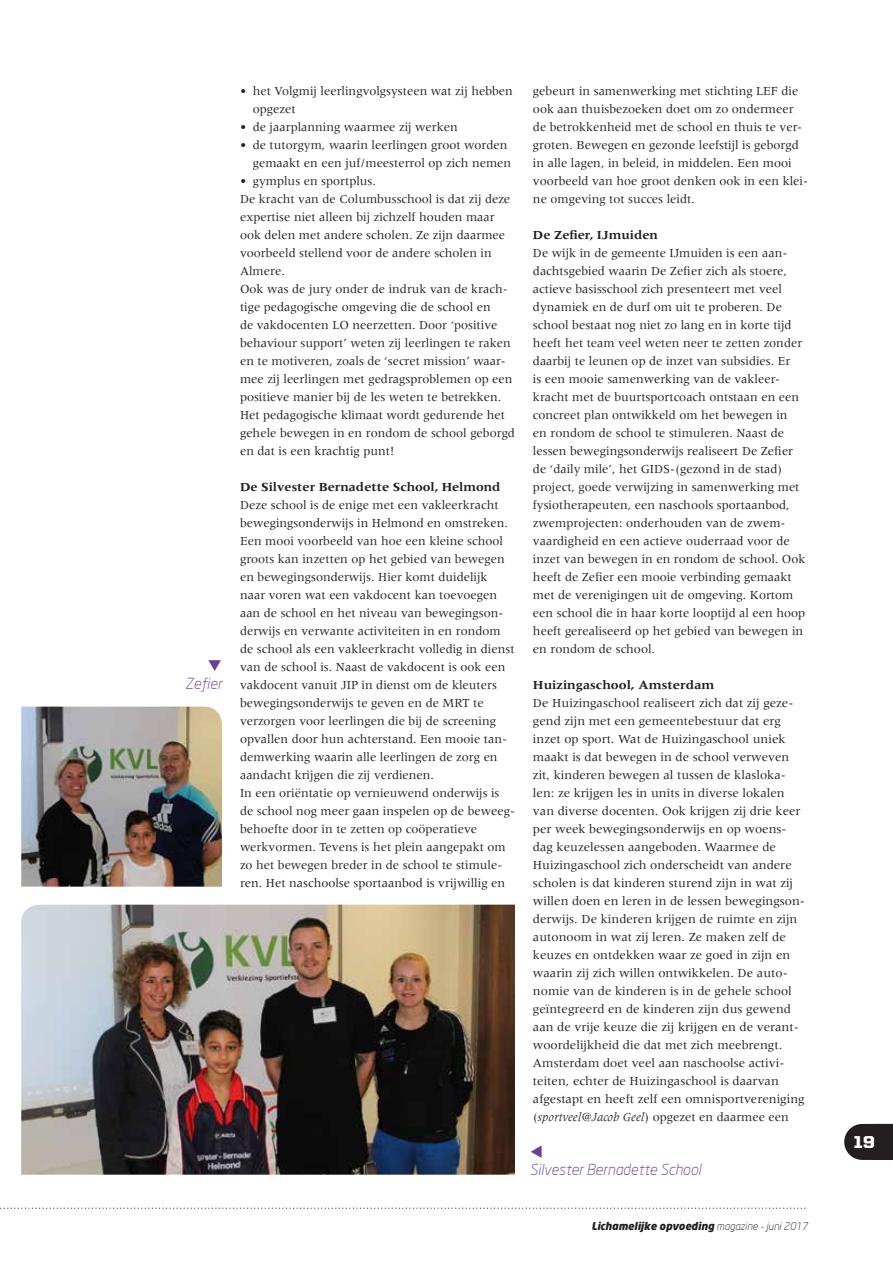
<style>
.page{position:relative;width:893px;height:1263px;background:#fff}
.page>*{position:absolute;margin:0;border:0;box-sizing:border-box;transform-origin:0 0}
.t1{font:900 17.25px "United Sans Reg";color:#fff}
.t2{font:italic 300 15px "Neo Sans";color:#6b3e98}
.t3{font:12.75px/18px "Meridien LT Std";color:#231f20}
.t4{font:700 12.75px "Meridien LT Std";color:#231f20}
.t5{font:italic 900 10.5px "Neo Sans";color:#231f20}
.s1{font-style:italic}
.s2{font-weight:300}
</style>
<div class="page">
<img style="left:21px;top:905px;width:494px;height:270px">
<img style="left:21px;top:707px;width:201px;height:180px">
<svg style="left:844px;top:1124px;width:49px;height:36px;background:#353132"></svg>
<svg style="left:0;top:1207px;width:808px;height:2px"></svg>
<p class="t2" style="left:185px;top:674px;width:39px">Zefier</p>
<p class="t3" style="left:253px;top:81px;width:262px;text-indent:-13px">• het Volgmij leerlingvolgsysteen wat zij hebben opgezet</p>
<p class="t3" style="left:240px;top:117px;width:219px">• de jaarplanning waarmee zij werken</p>
<p class="t3" style="left:253px;top:135px;width:260px;text-indent:-13px">• de tutorgym, waarin leerlingen groot worden gemaakt en een juf/meesterrol op zich nemen</p>
<p class="t3" style="left:240px;top:171px;width:276px">• gymplus en sportplus.<br>De kracht van de Columbusschool is dat zij deze expertise niet alleen bij zichzelf houden maar ook delen met andere scholen. Ze zijn daarmee voorbeeld stellend voor de andere scholen in Almere.<br>Ook was de jury onder de indruk van de krach&shy;tige pedagogische omgeving die de school en<br>de vakdocenten LO neerzetten. Door ‘positive behaviour support’ weten zij leerlingen te raken en te motiveren, zoals de ‘secret mission’ waar&shy;mee zij leerlingen met gedragsproblemen op een positieve manier bij de les weten te betrekken.<br>Het pedagogische klimaat wordt gedurende het gehele bewegen in en rondom de school geborgd en dat is een krachtig punt!</p>
<p class="t4" style="left:240px;top:479px;width:262px">De Silvester Bernadette School, Helmond</p>
<p class="t3" style="left:240px;top:495px;width:276px">Deze school is de enige met een vakleerkracht bewegingsonderwijs in Helmond en omstreken.<br>Een mooi voorbeeld van hoe een kleine school groots kan inzetten op het gebied van bewegen en bewegingsonderwijs. Hier komt duidelijk naar voren wat een vakdocent kan toevoegen aan de school en het niveau van bewegingson&shy;derwijs en verwante activiteiten in en rondom de school als een vakleerkracht volledig in dienst van de school is. Naast de vakdocent is ook een vakdocent vanuit JIP in dienst om de kleuters bewegingsonderwijs te geven en de MRT te verzorgen voor leerlingen die bij de screening opvallen door hun achterstand. Een mooie tan&shy;demwerking waarin alle leerlingen de zorg en aandacht krijgen die zij verdienen.<br>In een oriëntatie op vernieuwend onderwijs is de school nog meer gaan inspelen op de beweeg&shy;behoefte door in te zetten op coöperatieve werkvormen. Tevens is het plein aangepakt om zo het bewegen breder in de school te stimule&shy;ren. Het naschoolse sportaanbod is vrijwillig en</p>
<p class="t3" style="left:533px;top:81px;width:276px">gebeurt in samenwerking met stichting LEF die ook aan thuisbezoeken doet om zo ondermeer de betrokkenheid met de school en thuis te ver&shy;groten. Bewegen en gezonde leefstijl is geborgd in alle lagen, in beleid, in middelen. Een mooi voorbeeld van hoe groot denken ook in een klei&shy;ne omgeving tot succes leidt.</p>
<p class="t4" style="left:533px;top:227px;width:126px">De Zefier, IJmuiden</p>
<p class="t3" style="left:533px;top:243px;width:274px">De wijk in de gemeente IJmuiden is een aan&shy;dachtsgebied waarin De Zefier zich als stoere, actieve basisschool zich presenteert met veel dynamiek en de durf om uit te proberen. De school bestaat nog niet zo lang en in korte tijd heeft het team veel weten neer te zetten zonder daarbij te leunen op de inzet van subsidies. Er<br>is een mooie samenwerking van de vakleer&shy;kracht met de buurtsportcoach ontstaan en een concreet plan ontwikkeld om het bewegen in<br>en rondom de school te stimuleren. Naast de lessen bewegingsonderwijs realiseert De Zefier de ‘daily mile’, het GIDS-(gezond in de stad) project, goede verwijzing in samenwerking met fysiotherapeuten, een naschools sportaanbod, zwemprojecten: onderhouden van de zwem&shy;vaardigheid en een actieve ouderraad voor de inzet van bewegen in en rondom de school. Ook heeft de Zefier een mooie verbinding gemaakt met de verenigingen uit de omgeving. Kortom een school die in haar korte looptijd al een hoop heeft gerealiseerd op het gebied van bewegen in en rondom de school.</p>
<p class="t4" style="left:533px;top:677px;width:183px">Huizingaschool, Amsterdam</p>
<p class="t3" style="left:533px;top:693px;width:273px">De Huizingaschool realiseert zich dat zij geze&shy;gend zijn met een gemeentebestuur dat erg inzet op sport. Wat de Huizingaschool uniek maakt is dat bewegen in de school verweven zit, kinderen bewegen al tussen de klasloka&shy;len: ze krijgen les in units in diverse lokalen van diverse docenten. Ook krijgen zij drie keer per week bewegingsonderwijs en op woens&shy;dag keuzelessen aangeboden. Waarmee de Huizingaschool zich onderscheidt van andere scholen is dat kinderen sturend zijn in wat zij willen doen en leren in de lessen bewegingson&shy;derwijs. De kinderen krijgen de ruimte en zijn autonoom in wat zij leren. Ze maken zelf de keuzes en ontdekken waar ze goed in zijn en waarin zij zich willen ontwikkelen. De auto&shy;nomie van de kinderen is in de gehele school geïntegreerd en de kinderen zijn dus gewend aan de vrije keuze die zij krijgen en de verant&shy;woordelijkheid die dat met zich meebrengt.<br>Amsterdam doet veel aan naschoolse activi&shy;teiten, echter de Huizingaschool is daarvan afgestapt en heeft zelf een omnisportvereniging (<span class="s1">sportveel@Jacob Geel</span>) opgezet en daarmee een</p>
<p class="t2" style="left:530px;top:1160px;width:173px">Silvester Bernadette School</p>
<p class="t5" style="left:591px;top:1219px;width:218px">Lichamelijke opvoeding <span class="s2">magazine - juni 2017</span></p>
<h1 class="t1" style="left:854px;top:1133px;width:23px">19</h1>
</div>
